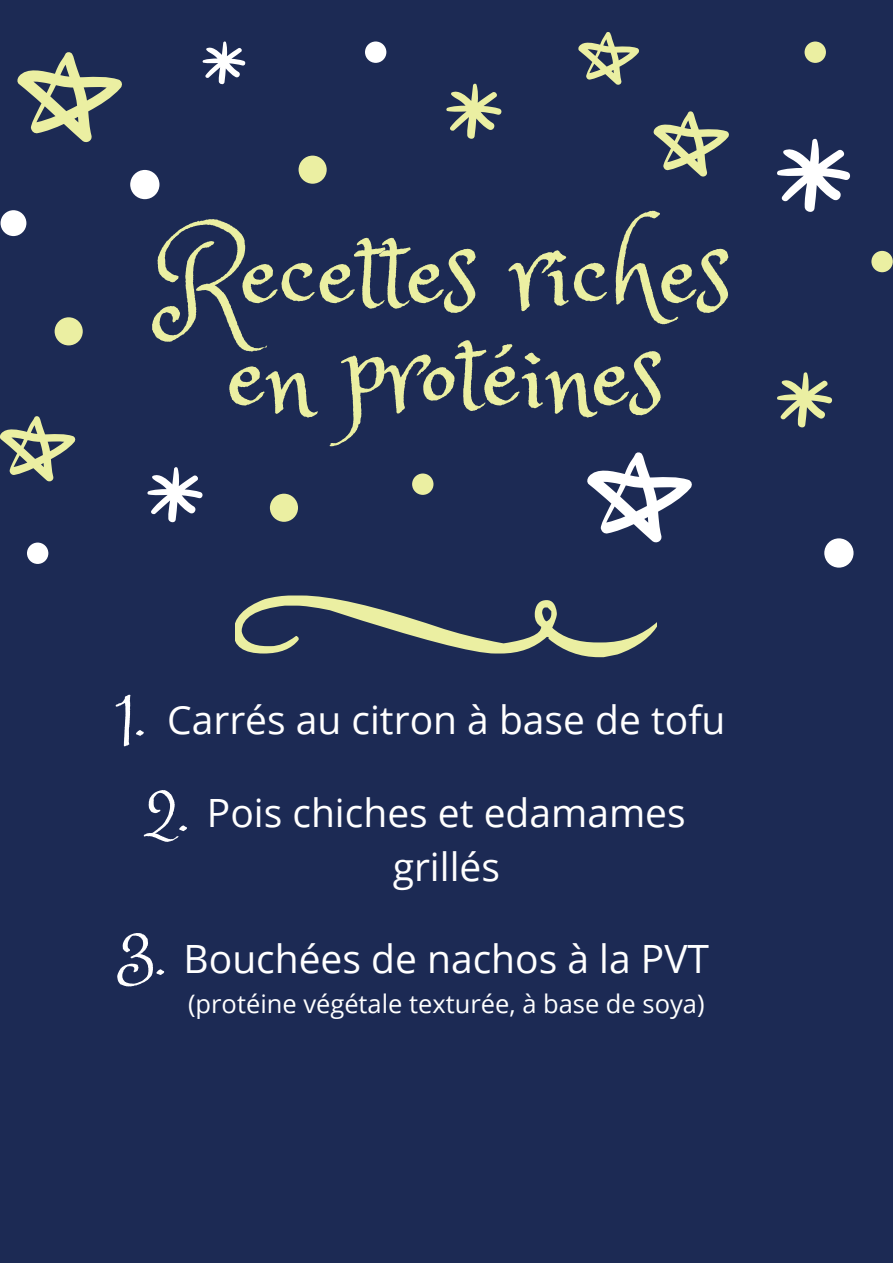
<style>
.page{position:relative;width:893px;height:1264px;background:#fff}
.page>*{position:absolute;margin:0;border:0;box-sizing:border-box;transform-origin:0 0}
.t1{font:107.85px/102.3px "Princess Sofia";color:#ebefa2;text-align:center}
.t2{font:63px/95.2px "Princess Sofia";color:#fff}
.t3{font:39px/54px "Open Sans";color:#fff;text-align:center}
.t4{font:25.5px "Open Sans";color:#fff}
</style>
<div class="page">
<div style="left:0;top:0;width:892px;height:1262px;background:#1c2a54"></div>
<svg style="left:235px;top:595px;width:422px;height:62px"></svg>
<svg style="left:777px;top:372px;width:55px;height:55px"></svg>
<svg style="left:0;top:416px;width:75px;height:65px"></svg>
<svg style="left:587px;top:452px;width:104px;height:90px"></svg>
<svg style="left:17px;top:52px;width:105px;height:90px"></svg>
<svg style="left:147px;top:467px;width:55px;height:55px"></svg>
<svg style="left:777px;top:139px;width:73px;height:73px"></svg>
<div style="left:824px;top:538px;width:29px;height:29px;background:#fff;border-radius:50%"></div>
<div style="left:1px;top:210px;width:25px;height:26px;background:#fff;border-radius:50%"></div>
<div style="left:27px;top:542px;width:21px;height:22px;background:#fff;border-radius:50%"></div>
<div style="left:412px;top:473px;width:21px;height:22px;background:#ebefa2;border-radius:50%"></div>
<div style="left:55px;top:317px;width:28px;height:28px;background:#ebefa2;border-radius:50%"></div>
<div style="left:871px;top:251px;width:21px;height:21px;background:#ebefa2;border-radius:50%"></div>
<div style="left:804px;top:42px;width:21px;height:21px;background:#ebefa2;border-radius:50%"></div>
<svg style="left:202px;top:42px;width:43px;height:42px"></svg>
<svg style="left:578px;top:32px;width:61px;height:53px"></svg>
<div style="left:365px;top:41px;width:21px;height:22px;background:#fff;border-radius:50%"></div>
<div style="left:130px;top:170px;width:29px;height:29px;background:#fff;border-radius:50%"></div>
<svg style="left:653px;top:111px;width:76px;height:65px"></svg>
<div style="left:298px;top:156px;width:28px;height:28px;background:#ebefa2;border-radius:50%"></div>
<div style="left:270px;top:493px;width:28px;height:29px;background:#ebefa2;border-radius:50%"></div>
<svg style="left:446px;top:84px;width:55px;height:55px"></svg>
<h1 class="t1" style="left:161px;top:215px;width:572px">Recettes riches en protéines</h1>
<h2 class="t2" style="left:144px;top:665px;width:46px;text-indent:-30px">1.<br>2.</h2>
<p class="t3" style="left:167px;top:692px;width:559px">Carrés au citron à base de tofu</p>
<p class="t3" style="left:207px;top:784px;width:480px">Pois chiches et edamames grillés</p>
<h2 class="t2" style="left:117px;top:904px;width:51px">3.</h2>
<p class="t3" style="left:183px;top:930px;width:527px">Bouchées de nachos à la PVT</p>
<p class="t4" style="left:188px;top:986px;width:518px">(protéine végétale texturée, à base de soya)</p>
</div>
